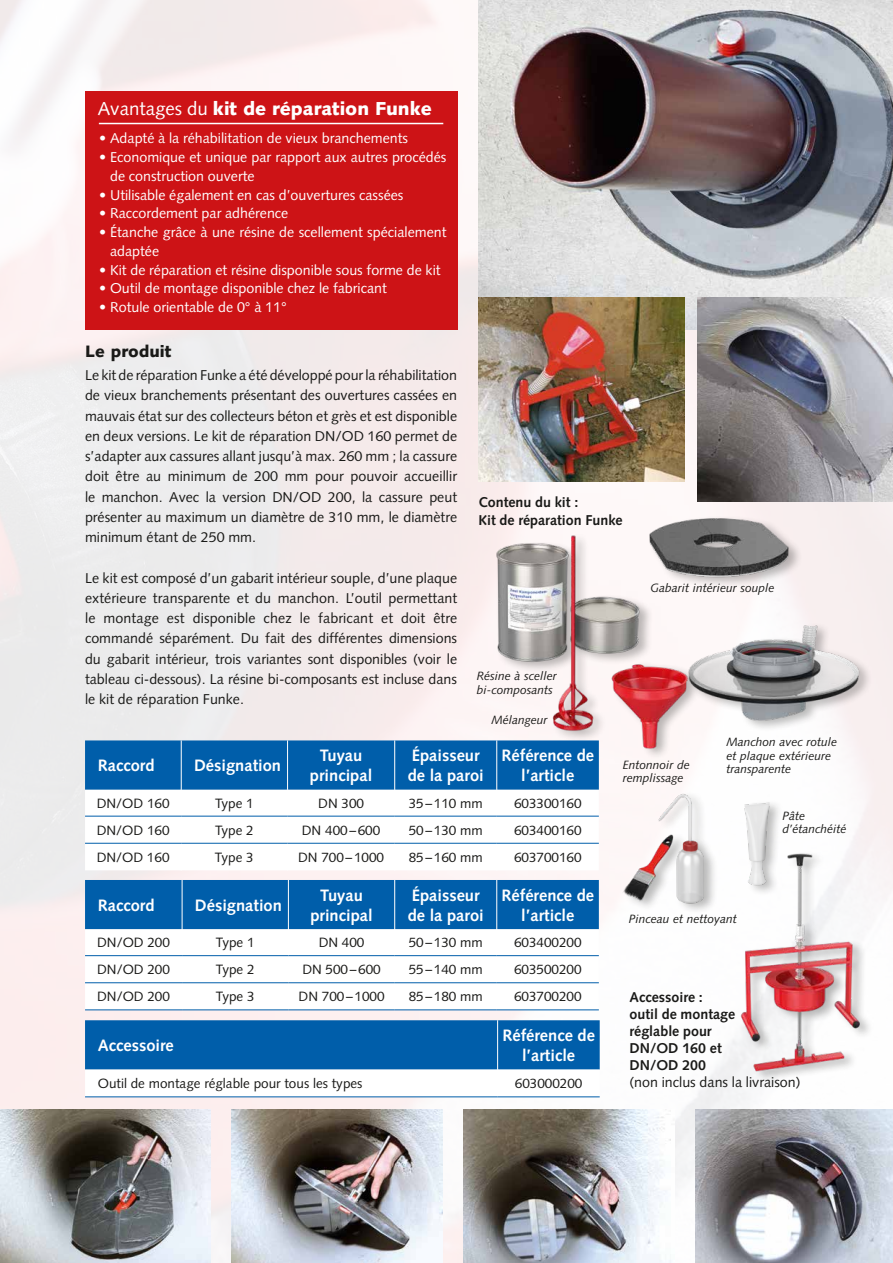
<style>
.page{position:relative;width:893px;height:1263px;background:#fff}
.page>*{position:absolute;margin:0;border:0;box-sizing:border-box;transform-origin:0 0}
.t1{font:900 18.75px "Syntax LTCE";color:#fff}
.t2{font:700 16.5px/19.8px "Syntax LTCE";color:#fff;text-align:center}
.t3{font:900 16.5px "Syntax LTCE";color:#1a1a18}
.t4{font:14.25px/20.2px "Syntax LTCE";color:#1a1a18;text-align:justify}
.t5{font:14.25px/18.8px "Syntax LTCE";color:#fff}
.t6{font:700 14.25px/17.1px "Syntax LTCE";color:#1a1a18}
.t7{font:13.5px "Syntax LTCE";color:#1a1a18}
.t8{font:italic 12px/13.5px "Syntax LTCE";color:#1a1a18}
.s1{font-weight:400}
</style>
<div class="page">
<img style="left:0;top:0;width:893px;height:1263px">
<img style="left:478px;top:0;width:415px;height:330px">
<div style="left:741px;top:850px;width:133px;height:232px;background:#fefefe"></div>
<img style="left:726px;top:834px;width:145px;height:265px">
<img style="left:629px;top:505px;width:179px;height:84px">
<img style="left:673px;top:610px;width:201px;height:127px">
<img style="left:599px;top:636px;width:118px;height:136px">
<div style="left:495px;top:540px;width:159px;height:134px;background:#1a1a18;opacity:.3"></div>
<img style="left:485px;top:531px;width:162px;height:147px">
<img style="left:531px;top:521px;width:82px;height:223px">
<img style="left:0;top:1110px;width:210px;height:153px">
<img style="left:232px;top:1110px;width:210px;height:153px">
<img style="left:463px;top:1110px;width:211px;height:153px">
<img style="left:695px;top:1110px;width:198px;height:153px">
<div style="left:85px;top:91px;width:372px;height:239px;background:#cd1316"></div>
<hr style="left:99px;top:123px;width:344px;height:1px;background:#fff">
<svg style="left:85px;top:740px;width:514px;height:130px"></svg>
<hr style="left:85px;top:816px;width:96px;height:1px;background:#005eaa">
<hr style="left:181px;top:816px;width:107px;height:1px;background:#005eaa">
<hr style="left:288px;top:816px;width:107px;height:1px;background:#005eaa">
<hr style="left:395px;top:816px;width:102px;height:1px;background:#005eaa">
<hr style="left:497px;top:816px;width:102px;height:1px;background:#005eaa">
<hr style="left:85px;top:843px;width:96px;height:1px;background:#005eaa">
<hr style="left:181px;top:843px;width:107px;height:1px;background:#005eaa">
<hr style="left:288px;top:843px;width:107px;height:1px;background:#005eaa">
<hr style="left:395px;top:843px;width:102px;height:1px;background:#005eaa">
<hr style="left:497px;top:843px;width:102px;height:1px;background:#005eaa">
<hr style="left:181px;top:740px;width:1px;height:50px;background:#fff">
<hr style="left:287px;top:740px;width:1px;height:50px;background:#fff">
<hr style="left:394px;top:740px;width:1px;height:50px;background:#fff">
<hr style="left:496px;top:740px;width:1px;height:50px;background:#fff">
<img style="left:478px;top:298px;width:207px;height:183px">
<img style="left:697px;top:298px;width:196px;height:204px">
<img style="left:650px;top:785px;width:69px;height:126px">
<img style="left:601px;top:816px;width:98px;height:101px">
<div style="left:743px;top:800px;width:40px;height:96px;background:#fdfdfd"></div>
<img style="left:731px;top:791px;width:51px;height:102px">
<svg style="left:85px;top:880px;width:514px;height:129px"></svg>
<hr style="left:85px;top:955px;width:97px;height:1px;background:#005eaa">
<hr style="left:182px;top:955px;width:106px;height:1px;background:#005eaa">
<hr style="left:288px;top:955px;width:107px;height:1px;background:#005eaa">
<hr style="left:395px;top:955px;width:102px;height:1px;background:#005eaa">
<hr style="left:497px;top:955px;width:102px;height:1px;background:#005eaa">
<hr style="left:85px;top:982px;width:97px;height:1px;background:#005eaa">
<hr style="left:182px;top:982px;width:106px;height:1px;background:#005eaa">
<hr style="left:288px;top:982px;width:107px;height:1px;background:#005eaa">
<hr style="left:395px;top:982px;width:102px;height:1px;background:#005eaa">
<hr style="left:497px;top:982px;width:102px;height:1px;background:#005eaa">
<hr style="left:85px;top:1009px;width:97px;height:1px;background:#005eaa">
<hr style="left:182px;top:1009px;width:106px;height:1px;background:#005eaa">
<hr style="left:288px;top:1009px;width:107px;height:1px;background:#005eaa">
<hr style="left:395px;top:1009px;width:102px;height:1px;background:#005eaa">
<hr style="left:497px;top:1009px;width:102px;height:1px;background:#005eaa">
<hr style="left:182px;top:880px;width:1px;height:49px;background:#fff">
<hr style="left:288px;top:880px;width:1px;height:49px;background:#fff">
<hr style="left:394px;top:880px;width:1px;height:49px;background:#fff">
<hr style="left:496px;top:880px;width:1px;height:49px;background:#fff">
<svg style="left:85px;top:1020px;width:515px;height:76px"></svg>
<hr style="left:85px;top:1096px;width:413px;height:1px;background:#005eaa">
<hr style="left:498px;top:1096px;width:102px;height:1px;background:#005eaa">
<hr style="left:497px;top:1020px;width:1px;height:49px;background:#fff">
<h1 class="t1" style="left:98px;top:97px;width:336px"><span class="s1">Avantages du</span> kit de réparation Funke</h1>
<p class="t5" style="left:99px;top:129px;width:310px">• Adapté à la réhabilitation de vieux branchements</p>
<p class="t5" style="left:110px;top:148px;width:338px;text-indent:-11px">• Economique et unique par rapport aux autres procédés de construction ouverte</p>
<p class="t5" style="left:99px;top:185px;width:306px">• Utilisable également en cas d’ouvertures cassées</p>
<p class="t5" style="left:99px;top:204px;width:191px">• Raccordement par adhérence</p>
<p class="t5" style="left:110px;top:223px;width:338px;text-indent:-11px">• Étanche grâce à une résine de scellement spécialement adaptée</p>
<p class="t5" style="left:99px;top:260px;width:343px">• Kit de réparation et résine disponible sous forme de kit</p>
<p class="t5" style="left:99px;top:279px;width:289px">• Outil de montage disponible chez le fabricant</p>
<p class="t5" style="left:99px;top:298px;width:189px">• Rotule orientable de 0° à 11°</p>
<p class="t3" style="left:85px;top:341px;width:88px">Le produit</p>
<p class="t4" style="left:85px;top:365px;width:374px">Le kit de réparation Funke a été développé pour la réhabilitation de vieux branchements présentant des ouvertures cassées en mauvais état sur des collecteurs béton et grès et est disponible en deux versions. Le kit de réparation DN/OD 160 permet de s’adapter aux cassures allant jusqu’à max. 260 mm ; la cassure doit être au minimum de 200 mm pour pouvoir accueillir le manchon. Avec la version DN/OD 200, la cassure peut présenter au maximum un diamètre de 310 mm, le diamètre minimum étant de 250 mm.</p>
<p class="t4" style="left:85px;top:567px;width:374px">Le kit est composé d’un gabarit intérieur souple, d’une plaque extérieure transparente et du manchon. L’outil permettant le montage est disponible chez le fabricant et doit être commandé séparément. Du fait des différentes dimensions du gabarit intérieur, trois variantes sont disponibles (voir le tableau ci-dessous). La résine bi-composants est incluse dans le kit de réparation Funke.</p>
<p class="t6" style="left:478px;top:494px;width:146px">Contenu du kit :<br>Kit de réparation Funke</p>
<p class="t8" style="left:477px;top:669px;width:82px">Résine à sceller bi-composants</p>
<p class="t8" style="left:492px;top:713px;width:58px">Mélangeur</p>
<p class="t8" style="left:650px;top:581px;width:126px">Gabarit intérieur souple</p>
<p class="t2" style="left:98px;top:756px;width:58px">Raccord</p>
<p class="t2" style="left:194px;top:756px;width:89px">Désignation</p>
<p class="t2" style="left:310px;top:746px;width:64px">Tuyau principal</p>
<p class="t2" style="left:408px;top:746px;width:78px;text-align:left">Épaisseur de la paroi</p>
<p class="t2" style="left:501px;top:746px;width:94px">Référence de l’article</p>
<p class="t7" style="left:97px;top:795px;width:74px">DN/OD 160</p>
<p class="t7" style="left:215px;top:795px;width:40px">Type 1</p>
<p class="t7" style="left:318px;top:795px;width:47px">DN 300</p>
<p class="t7" style="left:409px;top:795px;width:75px">35–110 mm</p>
<p class="t7" style="left:514px;top:795px;width:69px">603300160</p>
<p class="t7" style="left:97px;top:822px;width:74px">DN/OD 160</p>
<p class="t7" style="left:215px;top:822px;width:40px">Type 2</p>
<p class="t7" style="left:302px;top:822px;width:80px">DN 400–600</p>
<p class="t7" style="left:409px;top:822px;width:75px">50–130 mm</p>
<p class="t7" style="left:514px;top:822px;width:69px">603400160</p>
<p class="t7" style="left:97px;top:849px;width:74px">DN/OD 160</p>
<p class="t7" style="left:215px;top:849px;width:40px">Type 3</p>
<p class="t7" style="left:298px;top:849px;width:87px">DN 700–1000</p>
<p class="t7" style="left:409px;top:849px;width:75px">85–160 mm</p>
<p class="t7" style="left:514px;top:849px;width:69px">603700160</p>
<p class="t2" style="left:98px;top:895px;width:58px">Raccord</p>
<p class="t2" style="left:195px;top:895px;width:89px">Désignation</p>
<p class="t2" style="left:310px;top:885px;width:64px">Tuyau principal</p>
<p class="t2" style="left:408px;top:885px;width:78px;text-align:left">Épaisseur de la paroi</p>
<p class="t2" style="left:502px;top:885px;width:94px">Référence de l’article</p>
<p class="t7" style="left:97px;top:934px;width:74px">DN/OD 200</p>
<p class="t7" style="left:216px;top:934px;width:40px">Type 1</p>
<p class="t7" style="left:319px;top:934px;width:47px">DN 400</p>
<p class="t7" style="left:409px;top:934px;width:75px">50–130 mm</p>
<p class="t7" style="left:514px;top:934px;width:69px">603400200</p>
<p class="t7" style="left:97px;top:961px;width:74px">DN/OD 200</p>
<p class="t7" style="left:216px;top:961px;width:40px">Type 2</p>
<p class="t7" style="left:302px;top:961px;width:80px">DN 500–600</p>
<p class="t7" style="left:409px;top:961px;width:75px">55–140 mm</p>
<p class="t7" style="left:514px;top:961px;width:69px">603500200</p>
<p class="t7" style="left:97px;top:989px;width:74px">DN/OD 200</p>
<p class="t7" style="left:216px;top:989px;width:40px">Type 3</p>
<p class="t7" style="left:299px;top:989px;width:87px">DN 700–1000</p>
<p class="t7" style="left:409px;top:989px;width:75px">85–180 mm</p>
<p class="t7" style="left:514px;top:989px;width:69px">603700200</p>
<p class="t2" style="left:98px;top:1036px;width:78px">Accessoire</p>
<p class="t2" style="left:502px;top:1026px;width:94px">Référence de l’article</p>
<p class="t7" style="left:98px;top:1075px;width:266px">Outil de montage réglable pour tous les types</p>
<p class="t7" style="left:515px;top:1075px;width:69px">603000200</p>
<p class="t8" style="left:623px;top:758px;width:69px">Entonnoir de remplissage</p>
<p class="t8" style="left:726px;top:735px;width:112px">Manchon avec rotule et plaque extérieure transparente</p>
<p class="t8" style="left:782px;top:809px;width:66px">Pâte d’étanchéité</p>
<p class="t8" style="left:629px;top:912px;width:110px">Pinceau et nettoyant</p>
<p class="t6" style="left:629px;top:988px;width:107px">Accessoire :<br>outil de montage réglable pour<br>DN/OD 160 et<br>DN/OD 200</p>
<p class="t4" style="left:629px;top:1072px;width:173px">(non inclus dans la livraison)</p>
</div>
